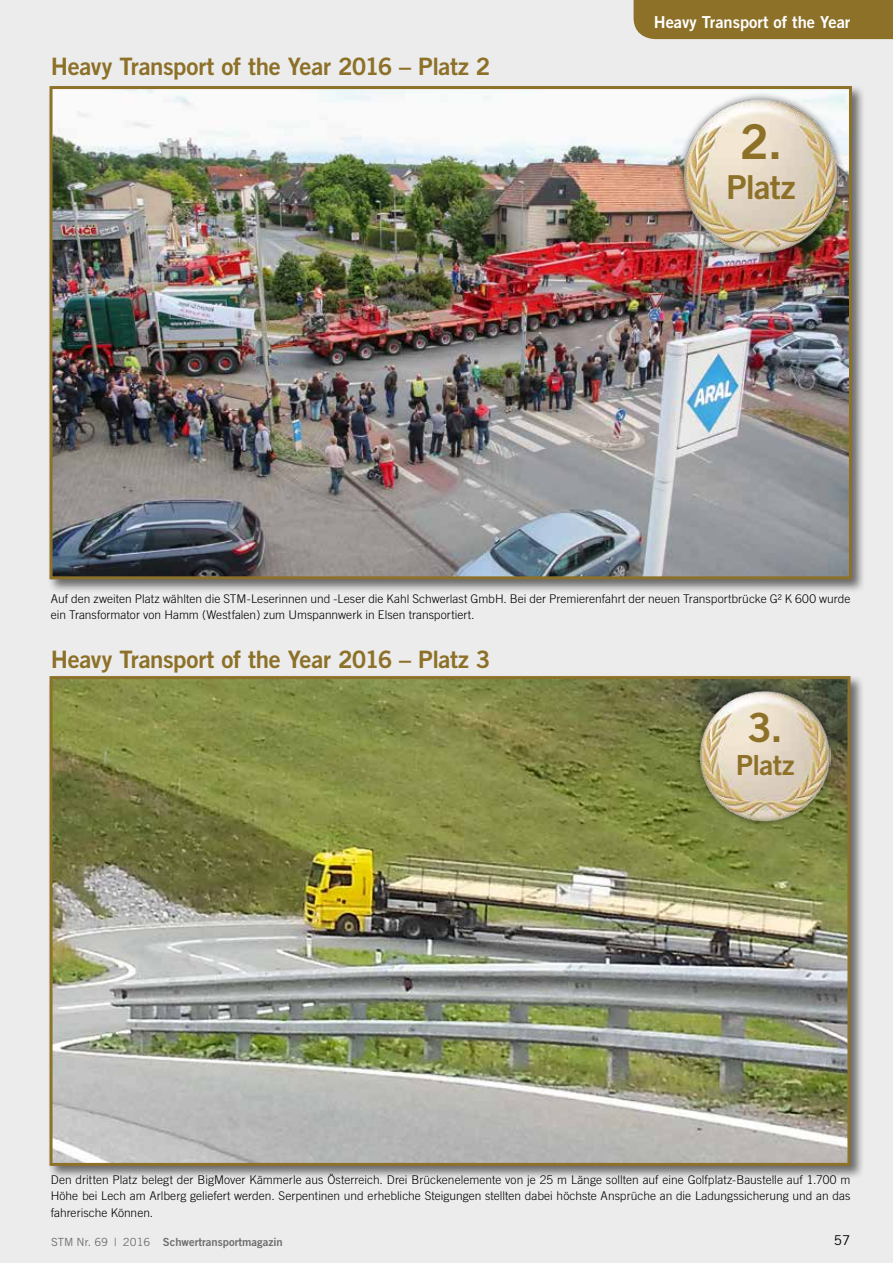
<style>
.page{position:relative;width:893px;height:1263px;background:#ececec}
.page>*{position:absolute;margin:0;border:0;box-sizing:border-box;transform-origin:0 0}
.t1{font:48px "Trade Gothic Bold Two";color:#8d7129}
.t2{font:40.35px "Trade Gothic Bold Two";color:#8d7129}
.t3{font:33px "Trade Gothic Bold Two";letter-spacing:-.02em;color:#8d7129}
.t4{font:27.75px "Trade Gothic Bold Two";letter-spacing:-.02em;color:#8d7129}
.t5{font:24px "Trade Gothic Bold Two";letter-spacing:-.015em;color:#8d7129}
.t6{font:16.5px "Trade Gothic Bold Two";color:#fff}
.t7{font:13.5px "Trade Gothic";color:#000}
.t8{font:300 12px/16.5px "Trade Gothic";color:#000}
.t9{font:11.25px "Trade Gothic Bold Two";color:#6e6e6e}
.s1{font-family:"Trade Gothic"}
</style>
<div class="page">
<div style="left:47px;top:84px;width:819px;height:510px;background:#000;opacity:.55"></div>
<img style="left:54px;top:90px;width:794px;height:485px">
<div style="left:50px;top:86px;width:802px;height:493px;border:3px solid #8d7129"></div>
<div style="left:47px;top:674px;width:817px;height:506px;background:#000;opacity:.55"></div>
<img style="left:54px;top:680px;width:792px;height:482px">
<div style="left:50px;top:676px;width:800px;height:490px;border:3px solid #8d7129"></div>
<div style="left:676px;top:92px;width:169px;height:169px;background:#000;opacity:.55"></div>
<img style="left:683px;top:98px;width:156px;height:156px">
<div style="left:694px;top:685px;width:142px;height:142px;background:#000;opacity:.55"></div>
<img style="left:700px;top:691px;width:131px;height:131px">
<div style="left:634px;top:0;width:259px;height:39px;background:#8d7129"></div>
<h3 class="t5" style="left:51px;top:51px;width:441px">Heavy Transport of the Year 2016 – Platz 2</h3>
<h3 class="t6" style="left:654px;top:12px;width:198px">Heavy Transport of the Year</h3>
<h1 class="t1" style="left:740px;top:112px;width:44px">2.</h1>
<h3 class="t3" style="left:726px;top:166px;width:71px">Platz</h3>
<p class="t8" style="left:51px;top:590px;width:801px">Auf den zweiten Platz wählten die STM-Leserinnen und -Leser die Kahl Schwerlast GmbH. Bei der Premierenfahrt der neuen Transportbrücke G² K 600 wurde ein Transformator von Hamm (Westfalen) zum Umspannwerk in Elsen transportiert.</p>
<h3 class="t5" style="left:51px;top:644px;width:441px">Heavy Transport of the Year 2016 – Platz 3</h3>
<h2 class="t2" style="left:748px;top:703px;width:37px">3.</h2>
<h3 class="t4" style="left:736px;top:748px;width:60px">Platz</h3>
<p class="t8" style="left:51px;top:1171px;width:801px;text-align:justify">Den dritten Platz belegt der BigMover Kämmerle aus Österreich. Drei Brückenelemente von je 25 m Länge sollten auf eine Golfplatz-Baustelle auf 1.700 m Höhe bei Lech am Arlberg geliefert werden. Serpentinen und erhebliche Steigungen stellten dabei höchste Ansprüche an die Ladungssicherung und an das fahrerische Können.</p>
<p class="t9" style="left:51px;top:1235px;width:233px"><span class="s1">STM Nr. 69 | 2016</span> Schwertransportmagazin</p>
<p class="t7" style="left:834px;top:1232px;width:18px">57</p>
</div>
